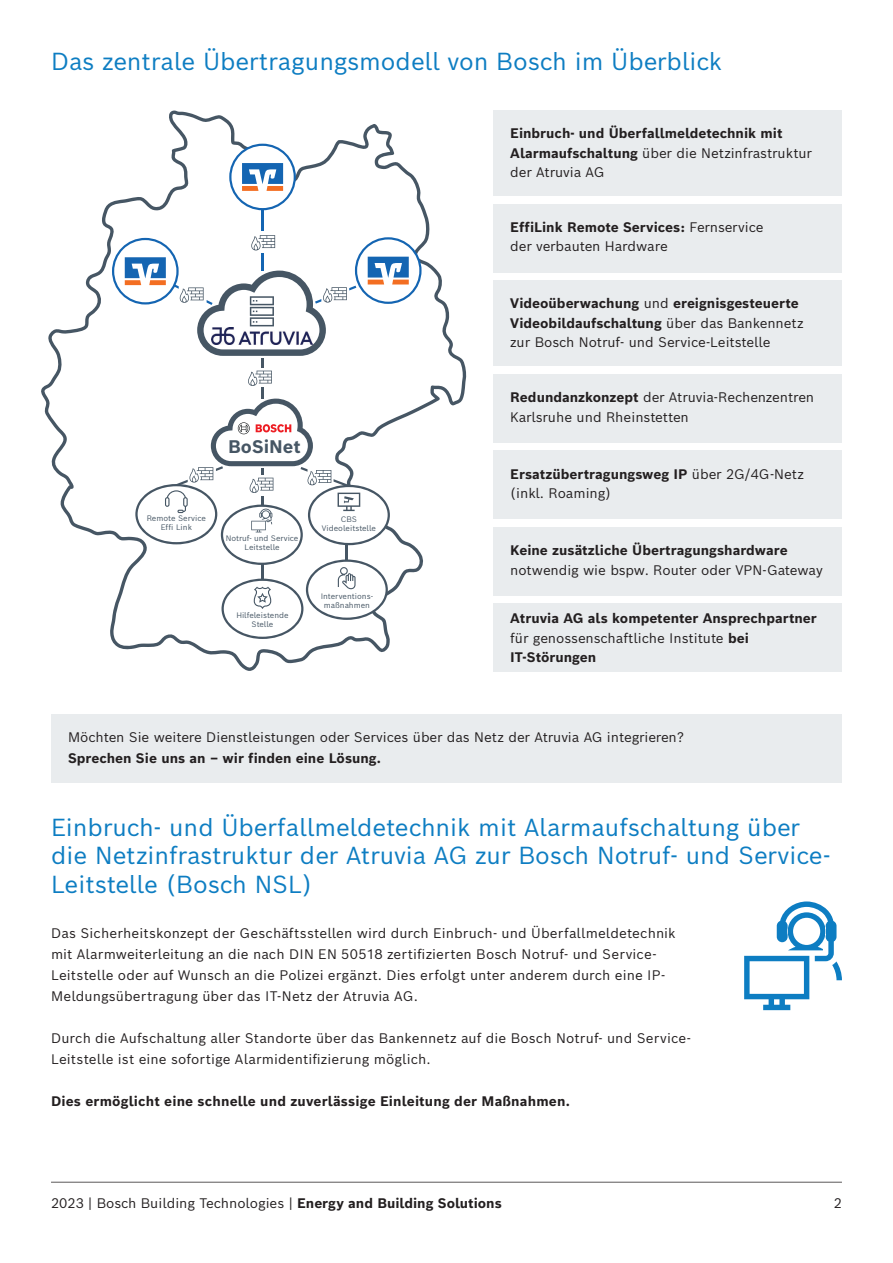
<style>
.page{position:relative;width:893px;height:1263px;background:#fff}
.page>*{position:absolute;margin:0;border:0;box-sizing:border-box;transform-origin:0 0}
.t1{font:24px/28.8px "Bosch Sans";letter-spacing:-.005em;color:#0d7dc2}
.t2{font:700 17.85px "Bosch Sans";color:#465664}
.t3{font:13.5px/19.5px "Bosch Sans";color:#231f20}
.t4{font:700 13.5px/19.5px "Bosch Sans";color:#231f20}
.t5{font:7.8px/8.9px "Bosch Sans";color:#465664;text-align:center}
.s1{font-weight:400}
.s2{font-weight:700}
</style>
<div class="page">
<hr style="left:51px;top:1182px;width:791px;height:1px;background:#231f20">
<div style="left:493px;top:111px;width:349px;height:85px;background:#e9ecee"></div>
<div style="left:493px;top:204px;width:349px;height:68px;background:#e9ecee"></div>
<div style="left:493px;top:281px;width:349px;height:85px;background:#e9ecee"></div>
<div style="left:493px;top:374px;width:349px;height:68px;background:#e9ecee"></div>
<div style="left:493px;top:451px;width:349px;height:68px;background:#e9ecee"></div>
<div style="left:493px;top:527px;width:349px;height:68px;background:#e9ecee"></div>
<div style="left:493px;top:604px;width:349px;height:68px;background:#e9ecee"></div>
<div style="left:51px;top:714px;width:791px;height:68px;background:#e9ecee"></div>
<svg style="left:41px;top:111px;width:425px;height:560px"></svg>
<svg style="left:229px;top:144px;width:67px;height:66px"></svg>
<svg style="left:112px;top:235px;width:310px;height:404px"></svg>
<svg style="left:744px;top:901px;width:98px;height:109px"></svg>
<p class="t1" style="left:51px;top:45px;width:673px">Das zentrale Übertragungsmodell von Bosch im Überblick</p>
<p class="t4" style="left:510px;top:122px;width:303px">Einbruch- und Überfallmeldetechnik mit<br>Alarmaufschaltung <span class="s1">über die Netzinfrastruktur der Atruvia AG</span></p>
<p class="t4" style="left:510px;top:216px;width:255px">EffiLink Remote Services: <span class="s1">Fernservice</span></p>
<p class="t3" style="left:510px;top:236px;width:159px">der verbauten Hardware</p>
<p class="t4" style="left:510px;top:293px;width:290px">Videoüberwachung <span class="s1">und</span> ereignisgesteuerte</p>
<p class="t3" style="left:510px;top:312px;width:295px"><span class="s2">Videobildaufschaltung</span> über das Bankennetz zur Bosch Notruf- und Service-Leitstelle</p>
<p class="t2" style="left:228px;top:434px;width:74px">BoSiNet</p>
<p class="t5" style="left:147px;top:514px;width:61px">Remote Service<br>Effi Link</p>
<p class="t5" style="left:226px;top:534px;width:74px">Notruf- und Service<br>Leitstelle</p>
<p class="t5" style="left:236px;top:610px;width:54px">Hilfeleistende<br>Stelle</p>
<p class="t5" style="left:322px;top:515px;width:56px">CBS<br>Videoleitstelle</p>
<p class="t5" style="left:321px;top:591px;width:54px">Interventions&shy;maßnahmen</p>
<p class="t3" style="left:510px;top:386px;width:305px"><span class="s2">Redundanzkonzept</span> der Atruvia-Rechenzentren<br>Karlsruhe und Rheinstetten</p>
<p class="t3" style="left:510px;top:463px;width:295px"><span class="s2">Ersatzübertragungsweg IP</span> über 2G/4G-Netz (inkl. Roaming)</p>
<p class="t3" style="left:510px;top:539px;width:314px"><span class="s2">Keine zusätzliche Übertragungshardware </span>notwendig wie bspw. Router oder VPN-Gateway</p>
<p class="t4" style="left:510px;top:607px;width:308px">Atruvia AG als kompetenter Ansprechpartner <span class="s1">für genossenschaftliche Institute</span> bei<br>IT-Störungen</p>
<p class="t3" style="left:68px;top:726px;width:618px">Möchten Sie weitere Dienstleistungen oder Services über das Netz der Atruvia AG integrieren?</p>
<p class="t4" style="left:68px;top:747px;width:314px">Sprechen Sie uns an – wir finden eine Lösung.</p>
<p class="t1" style="left:51px;top:810px;width:781px">Einbruch- und Überfallmeldetechnik mit Alarmaufschaltung über die Netzinfrastruktur der Atruvia AG zur Bosch Notruf- und Service-<br>Leitstelle (Bosch NSL)</p>
<p class="t3" style="left:51px;top:921px;width:626px;line-height:21px">Das Sicherheitskonzept der Geschäftsstellen wird durch Einbruch- und Überfallmeldetechnik mit Alarmweiterleitung an die nach DIN EN 50518 zertifizierten Bosch Notruf- und Service-Leitstelle oder auf Wunsch an die Polizei ergänzt. Dies erfolgt unter anderem durch eine IP-Meldungsübertragung über das IT-Netz der Atruvia AG.</p>
<p class="t3" style="left:51px;top:1026px;width:641px;line-height:21px">Durch die Aufschaltung aller Standorte über das Bankennetz auf die Bosch Notruf- und Service-<br>Leitstelle ist eine sofortige Alarmidentifizierung möglich.</p>
<p class="t4" style="left:51px;top:1090px;width:520px">Dies ermöglicht eine schnelle und zuverlässige Einleitung der Maßnahmen.</p>
<p class="t3" style="left:51px;top:1192px;width:452px">2023 | Bosch Building Technologies | <span class="s2">Energy and Building Solutions</span></p>
<p class="t3" style="left:834px;top:1192px;width:10px">2</p>
</div>
